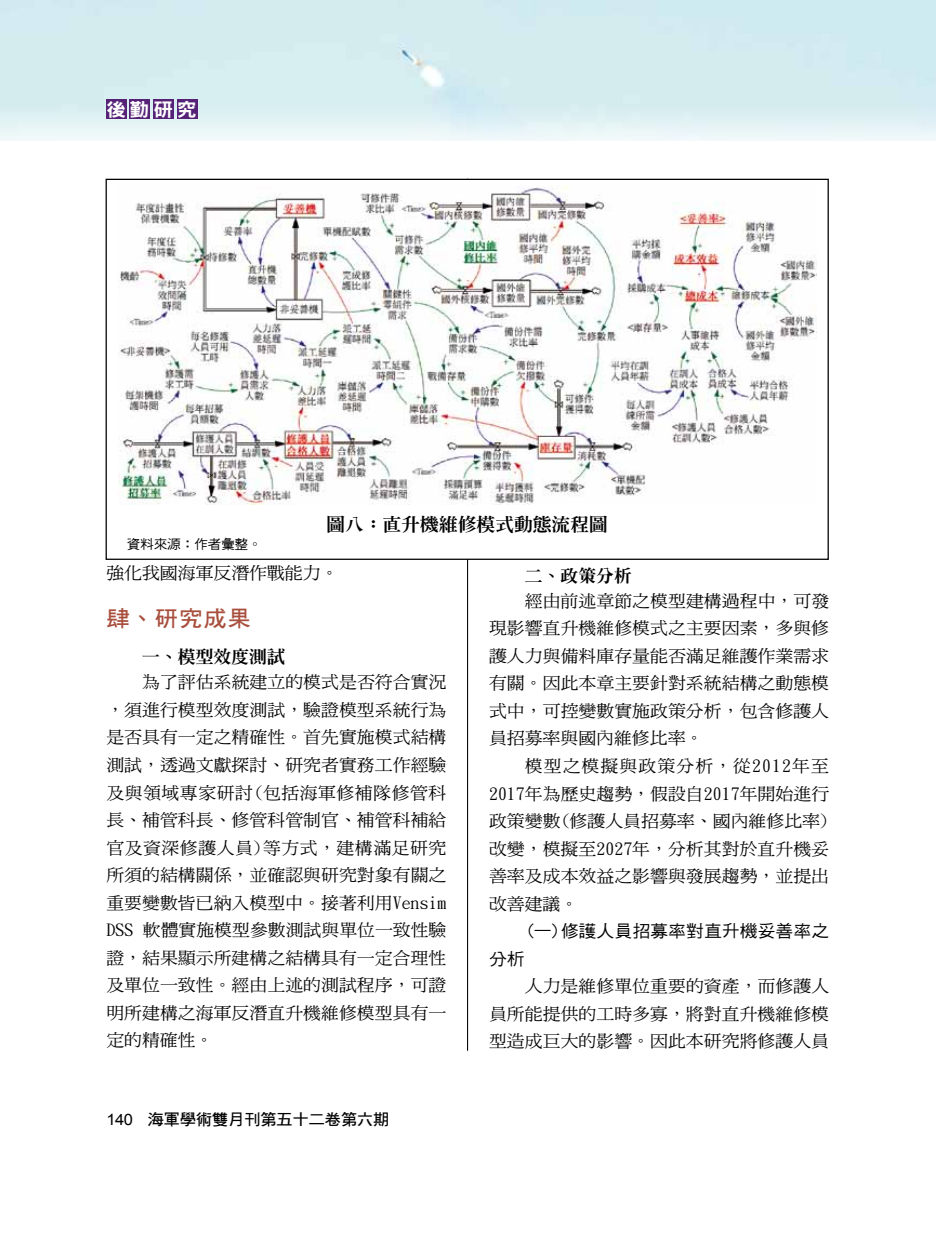
<style>
.page{position:relative;width:936px;height:1234px;background:#fff}
.page>*{position:absolute;margin:0;border:0;box-sizing:border-box;transform-origin:0 0}
.t1{font:22.2px "DF Hei Bd HK BF";color:#a84f3d;scale:1.05 1}
.t2{font:18.6px "DFN Hei XB HK BF";color:#fff;scale:1.05 1}
.t3{font:800 17.85px "Inn Ming";color:#000;scale:1.05 1}
.t4{font:16.95px/27.5px "DF Ming Md HK BF";color:#000;text-align:justify;scale:1.05 1}
.t5{font:16.95px "DF Hei Md HK BF";letter-spacing:.005em;color:#000;scale:1.05 1}
.t6{font:800 16.95px "Inn Ming";color:#000;scale:1.05 1}
.t7{font:15.6px "DF Hei Bd HK BF";letter-spacing:-.025em;color:#000;scale:1.05 1}
.t8{font:13.05px "DF Hei Md HK BF";letter-spacing:-.025em;color:#000;scale:1.05 1}
.s1{font-family:"Arial"}
</style>
<div class="page">
<img style="left:0;top:0;width:935px;height:140px">
<hr style="left:467px;top:179px;width:1px;height:871px;background:#000">
<div style="left:106px;top:99px;width:20px;height:20px;background:#527"></div>
<div style="left:130px;top:99px;width:20px;height:20px;background:#527"></div>
<div style="left:153px;top:99px;width:21px;height:20px;background:#527"></div>
<div style="left:177px;top:99px;width:20px;height:20px;background:#527"></div>
<div style="left:106px;top:179px;width:722px;height:380px;background:#fff"></div>
<img style="left:118px;top:185px;width:698px;height:319px">
<p class="t2" style="left:106px;top:100px;width:88px">後勤研究</p>
<p class="t8" style="left:127px;top:537px;width:130px">資料來源：作者彙整。</p>
<p class="t3" style="left:326px;top:515px;width:269px">圖八：直升機維修模式動態流程圖</p>
<p class="t4" style="left:106px;top:559px;width:222px">強化我國海軍反潛作戰能力。</p>
<h1 class="t1" style="left:106px;top:607px;width:139px">肆、研究成果</h1>
<p class="t6" style="left:142px;top:648px;width:137px">一、模型效度測試</p>
<p class="t4" style="left:106px;top:668px;width:325px;text-indent:36px">為了評估系統建立的模式是否符合實況，須進行模型效度測試，驗證模型系統行為是否具有一定之精確性。首先實施模式結構測試，透過文獻探討、研究者實務工作經驗及與領域專家研討(包括海軍修補隊修管科長、補管科長、修管科管制官、補管科補給官及資深修護人員)等方式，建構滿足研究所須的結構關係，並確認與研究對象有關之重要變數皆已納入模型中。接著利用Vensim DSS 軟體實施模型參數測試與單位一致性驗證，結果顯示所建構之結構具有一定合理性及單位一致性。經由上述的測試程序，可證明所建構之海軍反潛直升機維修模型具有一定的精確性。</p>
<p class="t7" style="left:106px;top:1111px;width:271px"><span class="s1">140</span> 海軍學術雙月刊第五十二卷第六期</p>
<p class="t6" style="left:524px;top:566px;width:103px">二、政策分析</p>
<p class="t4" style="left:489px;top:586px;width:325px;text-indent:36px">經由前述章節之模型建構過程中，可發現影響直升機維修模式之主要因素，多與修護人力與備料庫存量能否滿足維護作業需求有關。因此本章主要針對系統結構之動態模式中，可控變數實施政策分析，包含修護人員招募率與國內維修比率。</p>
<p class="t4" style="left:489px;top:752px;width:325px;text-indent:36px">模型之模擬與政策分析，從2012年至2017年為歷史趨勢，假設自2017年開始進行政策變數(修護人員招募率、國內維修比率)改變，模擬至2027年，分析其對於直升機妥善率及成本效益之影響與發展趨勢，並提出改善建議。</p>
<p class="t5" style="left:524px;top:922px;width:291px">(一)修護人員招募率對直升機妥善率之</p>
<p class="t5" style="left:489px;top:949px;width:36px">分析</p>
<p class="t4" style="left:489px;top:972px;width:325px;text-indent:36px">人力是維修單位重要的資產，而修護人員所能提供的工時多寡，將對直升機維修模型造成巨大的影響。因此本研究將修護人員</p>
</div>
